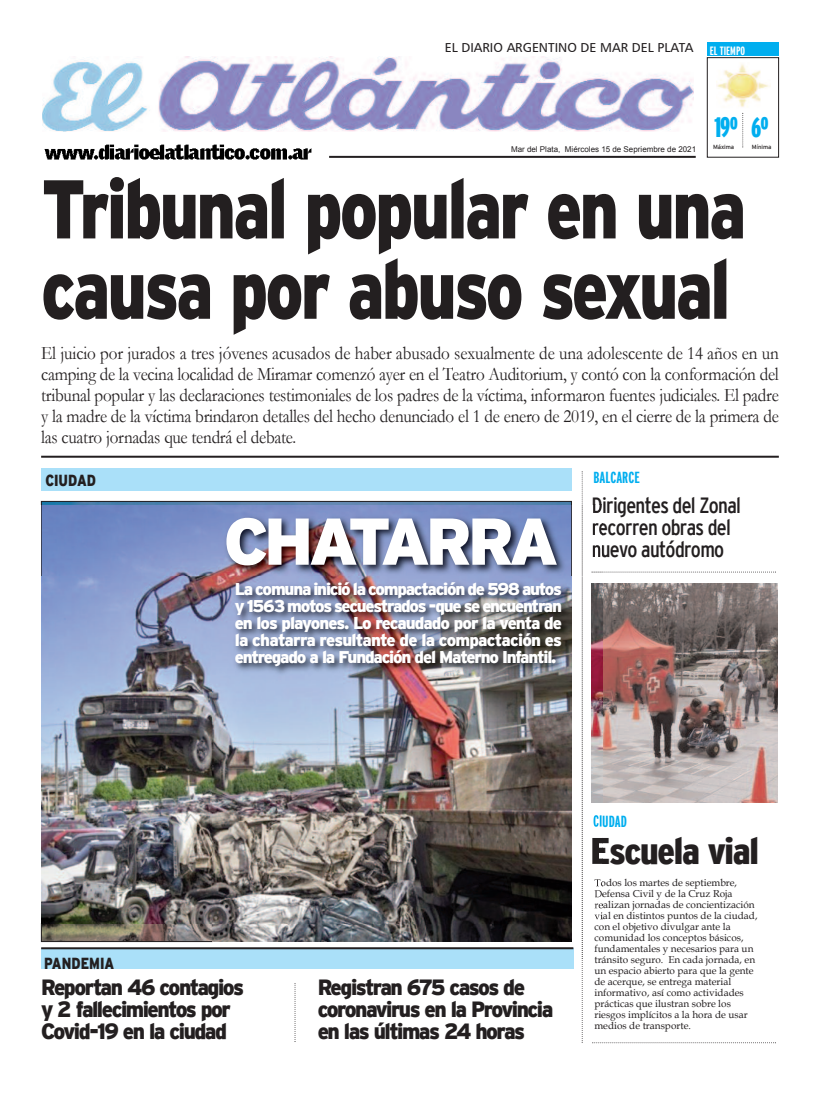
<style>
.page{position:relative;width:820px;height:1095px;background:#fff}
.page>*{position:absolute;margin:0;border:0;box-sizing:border-box;transform-origin:0 0}
.t1{font:900 83px/80.3px "Interstate";letter-spacing:-.045em;color:#231f20;scale:.81 1}
.t2{font:900 66px "Interstate";letter-spacing:-.07em;color:#fff}
.t3{font:900 condensed 37px "Interstate";letter-spacing:-.035em;color:#231f20;scale:1.07 1}
.t4{font:900 extra-condensed 28px "Interstate";color:#00aeef}
.t5{font:900 22px/22px "Interstate";letter-spacing:-.07em;color:#231f20;scale:.95 1}
.t6{font:condensed 22px/22px "Interstate";letter-spacing:-.03em;color:#231f20}
.t7{font:19px/21px "Garamond";letter-spacing:-.015em;color:#231f20;text-align:justify;scale:.9 1}
.t8{font:900 17px/17px "Interstate";letter-spacing:-.07em;color:#fff;text-align:justify}
.t9{font:900 16px "Interstate";color:#231f20;scale:.8 1}
.t10{font:700 extra-condensed 16px "Interstate";color:#00aeef}
.t11{font:13px "Humanist 777 BT Roman B";color:#231f20}
.t12{font:700 extra-condensed 12px "Interstate";color:#fff}
.t13{font:10px/11px "Book Antiqua";color:#231f20}
.t14{font:8px "Arial";color:#231f20}
.t15{font:6px "Interstate";letter-spacing:-.005em;color:#231f20}
</style>
<div class="page">
<hr style="left:41px;top:455px;width:737px;height:2px;background:#231f20">
<div style="left:41px;top:468px;width:530px;height:22px;background:#aae0f9"></div>
<img style="left:602px;top:583px;width:175px;height:219px">
<img style="left:582px;top:505px;width:20px;height:415px">
<img style="left:42px;top:505px;width:530px;height:71px">
<img style="left:41px;top:505px;width:1px;height:418px">
<img style="left:42px;top:576px;width:170px;height:347px">
<svg style="left:591px;top:571px;width:183px;height:1px"></svg>
<svg style="left:593px;top:505px;width:9px;height:8px"></svg>
<svg style="left:592px;top:523px;width:10px;height:12px"></svg>
<svg style="left:592px;top:544px;width:10px;height:13px"></svg>
<img style="left:592px;top:583px;width:10px;height:219px">
<svg style="left:593px;top:815px;width:9px;height:11px"></svg>
<img style="left:593px;top:836px;width:9px;height:28px">
<svg style="left:594px;top:878px;width:8px;height:41px"></svg>
<img style="left:42px;top:56px;width:651px;height:75px">
<hr style="left:329px;top:156px;width:366px;height:2px;background:#231f20">
<div style="left:706px;top:57px;width:72px;height:100px;border:1px solid #231f20"></div>
<div style="left:706px;top:43px;width:72px;height:13px;background:#00aeef"></div>
<svg style="left:742px;top:113px;width:1px;height:34px"></svg>
<img style="left:716px;top:64px;width:54px;height:43px">
<img style="left:212px;top:576px;width:380px;height:383px">
<img style="left:212px;top:923px;width:359px;height:19px">
<svg style="left:571px;top:923px;width:1px;height:18px"></svg>
<svg style="left:581px;top:471px;width:1px;height:570px"></svg>
<svg style="left:592px;top:836px;width:1px;height:28px"></svg>
<img style="left:44px;top:144px;width:268px;height:16px">
<div style="left:41px;top:948px;width:532px;height:20px;background:#aae0f9"></div>
<hr style="left:41px;top:947px;width:532px;height:2px;background:#231f20">
<svg style="left:294px;top:983px;width:1px;height:57px"></svg>
<p class="t11" style="left:444px;top:40px;width:250px">EL DIARIO ARGENTINO DE MAR DEL PLATA</p>
<p class="t12" style="left:709px;top:44px;width:37px">EL TIEMPO</p>
<p class="t14" style="left:511px;top:145px;width:186px">Mar del Plata, Miércoles 15 de Sepriembre de 2021</p>
<h3 class="t4" style="left:714px;top:111px;width:56px">19º 6º</h3>
<p class="t15" style="left:712px;top:143px;width:23px">Máxima</p>
<p class="t15" style="left:751px;top:143px;width:21px">Mínima</p>
<h1 class="t1" style="left:41px;top:168px;width:871px">Tribunal popular en una causa por abuso sexual</h1>
<p class="t7" style="left:41px;top:343px;width:820px">El juicio por jurados a tres jóvenes acusados de haber abusado sexualmente de una adolescente de 14 años en un camping de la vecina localidad de Miramar comenzó ayer en el Teatro Auditorium, y contó con la conformación del tribunal popular y las declaraciones testimoniales de los padres de la víctima, informaron fuentes judiciales. El padre y la madre de la víctima brindaron detalles del hecho denunciado el 1 de enero de 2019, en el cierre de la primera de las cuatro jornadas que tendrá el debate.</p>
<p class="t9" style="left:45px;top:471px;width:65px">CIUDAD</p>
<h2 class="t2" style="left:223px;top:503px;width:336px">CHATARRA</h2>
<p class="t8" style="left:235px;top:580px;width:328px">La comuna inició la compactación de 598 autos y 1563 motos secuestrados -que se encuentran en los playones. Lo recaudado por la venta de la chatarra resultante de la compactación es entregado a la Fundación del Materno Infantil.</p>
<p class="t10" style="left:593px;top:468px;width:48px">BALCARCE</p>
<p class="t6" style="left:591px;top:494px;width:151px">Dirigentes del Zonal recorren obras del nuevo autódromo</p>
<p class="t9" style="left:44px;top:953px;width:89px">PANDEMIA</p>
<p class="t5" style="left:41px;top:975px;width:215px">Reportan 46 contagios y 2 fallecimientos por<br>Covid-19 en la ciudad</p>
<p class="t5" style="left:317px;top:975px;width:249px">Registran 675 casos de coronavirus en la Provincia en las últimas 24 horas</p>
<p class="t10" style="left:593px;top:812px;width:35px">CIUDAD</p>
<h3 class="t3" style="left:590px;top:830px;width:159px">Escuela vial</h3>
<p class="t13" style="left:594px;top:877px;width:165px">Todos los martes de septiembre, Defensa Civil y de la Cruz Roja realizan jornadas de concientización vial en distintos puntos de la ciudad, con el objetivo divulgar ante la comunidad los conceptos básicos, fundamentales y necesarios para un tránsito seguro. En cada jornada, en un espacio abierto para que la gente de acerque, se entrega material informativo, así como actividades prácticas que ilustran sobre los riesgos implícitos a la hora de usar medios de transporte.</p>
</div>
